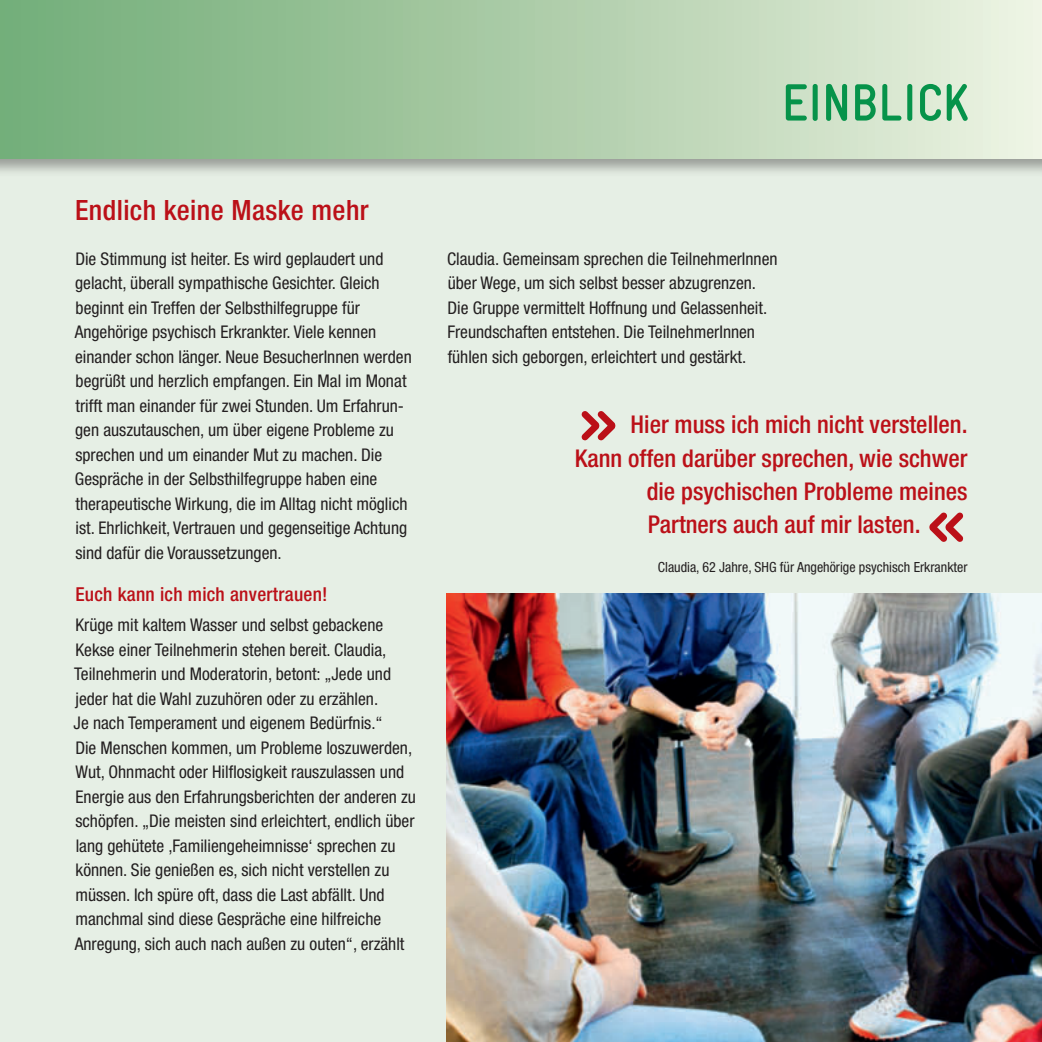
<style>
.page{position:relative;width:1042px;height:1042px;background:#e6efe5}
.page>*{position:absolute;margin:0;border:0;box-sizing:border-box;transform-origin:0 0}
.t1{font:700 70px "Gravur Condensed";color:#bb1018}
.t2{font:700 52.5px "Gravur Condensed";color:#06934a}
.t3{font:500 condensed 28px "Helvetica Neue LT Pro";letter-spacing:.015em;color:#bb1018}
.t4{font:500 condensed 24.5px "Helvetica Neue LT Pro";color:#bb1018}
.t5{font:500 condensed 19.25px "Helvetica Neue LT Pro";letter-spacing:.015em;color:#bb1018}
.t6{font:condensed 17.5px/24.5px "Helvetica Neue LT Pro";color:#231f20}
.t7{font:condensed 14px "Helvetica Neue LT Pro";color:#231f20}
</style>
<div class="page">
<div style="left:0;top:0;width:1042px;height:177px;background:#231f20;opacity:.4"></div>
<div style="left:0;top:0;width:1042px;height:159px;background:linear-gradient(to right,#6fab74,#ebf1e0)"></div>
<img style="left:446px;top:594px;width:596px;height:448px">
<h3 class="t3" style="left:75px;top:193px;width:295px">Endlich keine Maske mehr</h3>
<p class="t6" style="left:75px;top:246px;width:339px">Die Stimmung ist heiter. Es wird geplaudert und gelacht, überall sympathische Gesichter. Gleich beginnt ein Treffen der Selbsthilfegruppe für Angehörige psychisch Erkrankter. Viele kennen einander schon länger. Neue BesucherInnen werden begrüßt und herzlich empfangen. Ein Mal im Monat trifft man einander für zwei Stunden. Um Erfahrun&shy;gen auszutauschen, um über eigene Probleme zu sprechen und um einander Mut zu machen. Die Gespräche in der Selbsthilfegruppe haben eine therapeutische Wirkung, die im Alltag nicht möglich ist. Ehrlichkeit, Vertrauen und gegenseitige Achtung sind dafür die Voraussetzungen.</p>
<p class="t5" style="left:75px;top:583px;width:254px">Euch kann ich mich anvertrauen!</p>
<p class="t6" style="left:74px;top:612px;width:344px">Krüge mit kaltem Wasser und selbst gebackene Kekse einer Teilnehmerin stehen bereit. Claudia, Teilnehmerin und Moderatorin, betont: „Jede und jeder hat die Wahl zuzuhören oder zu erzählen.<br>Je nach Temperament und eigenem Bedürfnis.“<br>Die Menschen kommen, um Probleme loszuwerden, Wut, Ohnmacht oder Hilflosigkeit rauszulassen und Energie aus den Erfahrungsberichten der anderen zu schöpfen. „Die meisten sind erleichtert, endlich über lang gehütete ,Familiengeheimnisse‘ sprechen zu können. Sie genießen es, sich nicht verstellen zu müssen. Ich spüre oft, dass die Last abfällt. Und manchmal sind diese Gespräche eine hilfreiche Anregung, sich auch nach außen zu outen“, erzählt</p>
<h2 class="t2" style="left:782px;top:73px;width:189px">EINBLICK</h2>
<p class="t6" style="left:447px;top:246px;width:332px">Claudia. Gemeinsam sprechen die TeilnehmerInnen über Wege, um sich selbst besser abzugrenzen.<br>Die Gruppe vermittelt Hoffnung und Gelassenheit.<br>Freundschaften entstehen. Die TeilnehmerInnen fühlen sich geborgen, erleichtert und gestärkt.</p>
<h1 class="t1" style="left:577px;top:381px;width:43px">»</h1>
<h3 class="t4" style="left:630px;top:410px;width:338px">Hier muss ich mich nicht verstellen.</h3>
<h3 class="t4" style="left:575px;top:443px;width:394px">Kann offen darüber sprechen, wie schwer</h3>
<h3 class="t4" style="left:647px;top:476px;width:322px">die psychischen Probleme meines</h3>
<h3 class="t4" style="left:648px;top:510px;width:274px">Partners auch auf mir lasten.</h3>
<h1 class="t1" style="left:926px;top:483px;width:43px">«</h1>
<p class="t7" style="left:658px;top:558px;width:311px">Claudia, 62 Jahre, SHG für Angehörige psychisch Erkrankter</p>
</div>
